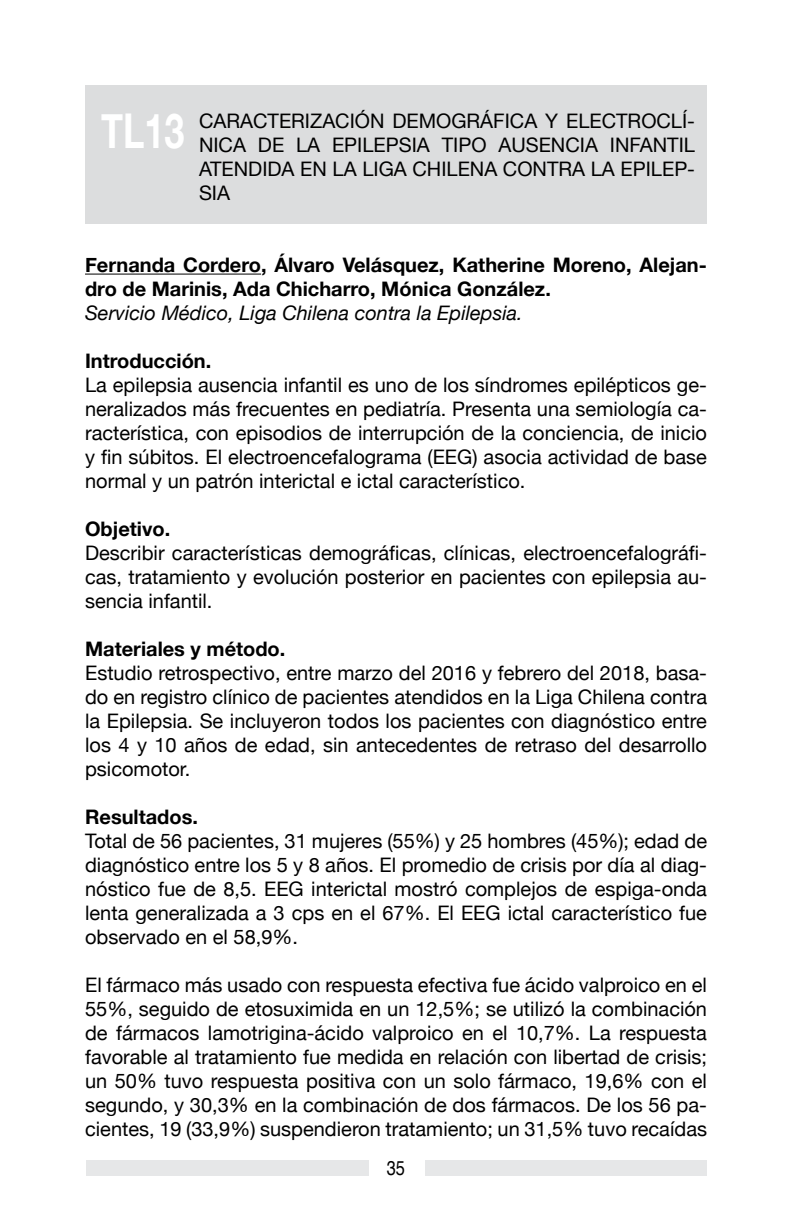
<style>
.page{position:relative;width:792px;height:1224px;background:#fff}
.page>*{position:absolute;margin:0;border:0;box-sizing:border-box;transform-origin:0 0}
.t1{font:700 48px "Helvetica Neue";color:#fff;scale:.75 1}
.t2{font:20px/24px "Helvetica Neue";color:#000;text-align:justify}
.t3{font:700 20px/24px "Helvetica Neue";color:#000}
.t4{font:italic 20px "Helvetica Neue";color:#000}
.t5{font:condensed 20px "Helvetica";color:#000}
</style>
<div class="page">
<div style="left:86px;top:1160px;width:283px;height:16px;background:#e6e7e8"></div>
<div style="left:425px;top:1160px;width:281px;height:16px;background:#e6e7e8"></div>
<div style="left:85px;top:85px;width:622px;height:138px;background:#dcddde"></div>
<hr style="left:85px;top:274px;width:176px;height:1px;background:#000">
<h1 class="t1" style="left:101px;top:94px;width:113px">TL13</h1>
<p class="t2" style="left:199px;top:110px;width:498px">CARACTERIZACIÓN DEMOGRÁFICA Y ELECTROCLÍ-NICA DE LA EPILEPSIA TIPO AUSENCIA INFANTIL ATENDIDA EN LA LIGA CHILENA CONTRA LA EPILEP-SIA</p>
<p class="t3" style="left:85px;top:253px;width:623px">Fernanda Cordero, Álvaro Velásquez, Katherine Moreno, Alejan&shy;dro de Marinis, Ada Chicharro, Mónica González.</p>
<p class="t4" style="left:85px;top:299px;width:439px">Servicio Médico, Liga Chilena contra la Epilepsia.</p>
<p class="t3" style="left:85px;top:349px;width:128px">Introducción.</p>
<p class="t2" style="left:85px;top:374px;width:623px">La epilepsia ausencia infantil es uno de los síndromes epilépticos ge&shy;neralizados más frecuentes en pediatría. Presenta una semiología ca&shy;racterística, con episodios de interrupción de la conciencia, de inicio y fin súbitos. El electroencefalograma (EEG) asocia actividad de base normal y un patrón interictal e ictal característico.</p>
<p class="t3" style="left:85px;top:517px;width:87px">Objetivo.</p>
<p class="t2" style="left:85px;top:542px;width:623px">Describir características demográficas, clínicas, electroencefalográfi&shy;cas, tratamiento y evolución posterior en pacientes con epilepsia au&shy;sencia infantil.</p>
<p class="t3" style="left:85px;top:637px;width:202px">Materiales y método.</p>
<p class="t2" style="left:85px;top:662px;width:623px">Estudio retrospectivo, entre marzo del 2016 y febrero del 2018, basa&shy;do en registro clínico de pacientes atendidos en la Liga Chilena contra la Epilepsia. Se incluyeron todos los pacientes con diagnóstico entre los 4 y 10 años de edad, sin antecedentes de retraso del desarrollo psicomotor.</p>
<p class="t3" style="left:85px;top:805px;width:114px">Resultados.</p>
<p class="t2" style="left:85px;top:830px;width:624px">Total de 56 pacientes, 31 mujeres (55%) y 25 hombres (45%); edad de diagnóstico entre los 5 y 8 años. El promedio de crisis por día al diag&shy;nóstico fue de 8,5. EEG interictal mostró complejos de espiga-onda lenta generalizada a 3 cps en el 67%. El EEG ictal característico fue observado en el 58,9%.</p>
<p class="t2" style="left:85px;top:974px;width:624px">El fármaco más usado con respuesta efectiva fue ácido valproico en el 55%, seguido de etosuximida en un 12,5%; se utilizó la combinación de fármacos lamotrigina-ácido valproico en el 10,7%. La respuesta favorable al tratamiento fue medida en relación con libertad de crisis; un 50% tuvo respuesta positiva con un solo fármaco, 19,6% con el segundo, y 30,3% en la combinación de dos fármacos. De los 56 pa&shy;cientes, 19 (33,9%) suspendieron tratamiento; un 31,5% tuvo recaídas</p>
<p class="t5" style="left:387px;top:1156px;width:20px">35</p>
</div>
